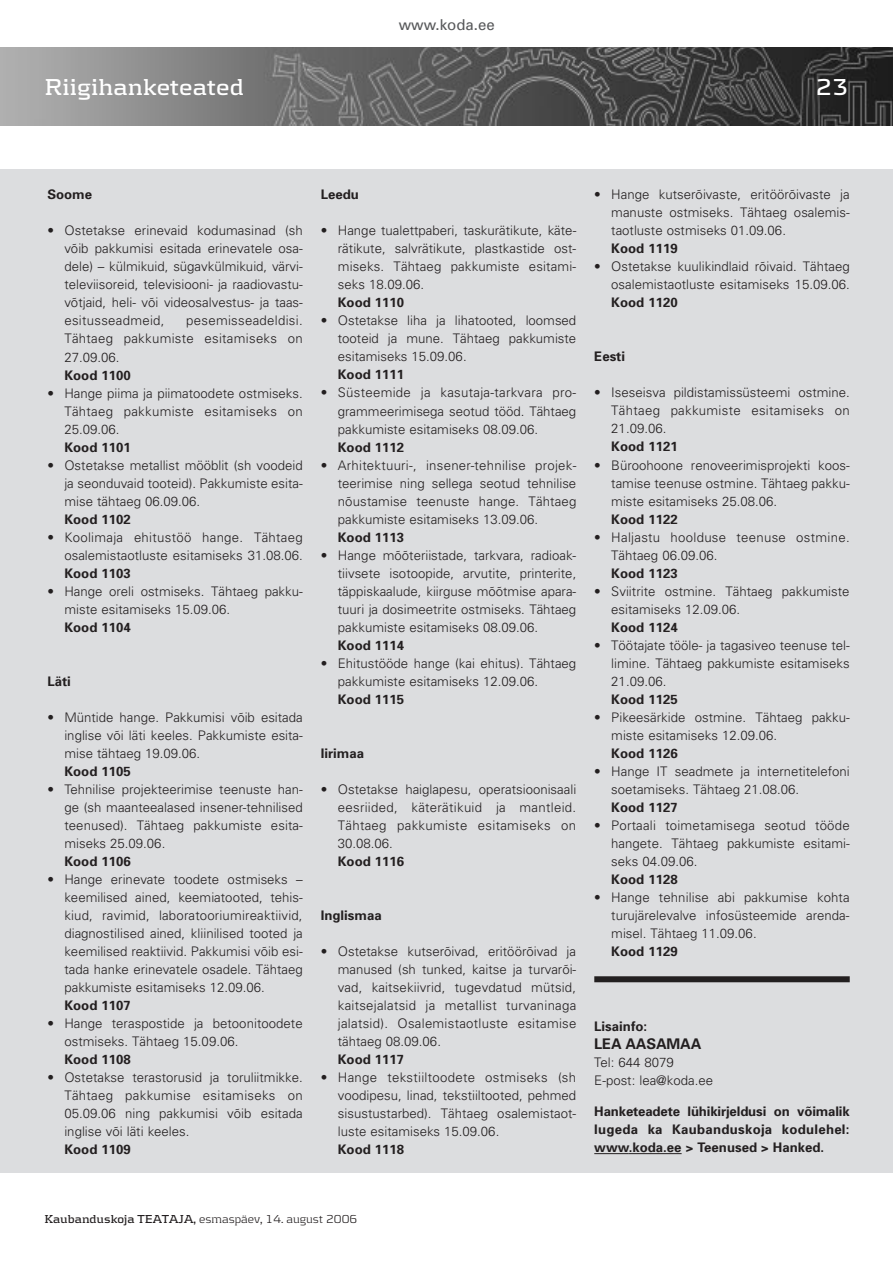
<style>
.page{position:relative;width:893px;height:1262px;background:#fff}
.page>*{position:absolute;margin:0;border:0;box-sizing:border-box;transform-origin:0 0}
.t1{font:700 24px "Kontrapunkt";color:#fff}
.t2{font:15px "Univers";color:#57585a}
.t3{font:700 14.7px "Univers";letter-spacing:-.01em;color:#231f20}
.t4{font:300 13.2px/18px "Univers";color:#231f20;text-align:justify}
.t5{font:700 13.2px/18px "Univers";color:#231f20;text-align:justify}
.t6{font:300 13.2px/18px "Univers";letter-spacing:.02em;color:#231f20}
.t7{font:300 12px "Kontrapunkt";color:#231f20}
.s1{font-weight:700}
</style>
<div class="page">
<img style="left:0;top:47px;width:892px;height:79px">
<div style="left:0;top:169px;width:892px;height:1003px;background:#dcdddf"></div>
<div style="left:594px;top:976px;width:255px;height:6px;background:#231f20"></div>
<hr style="left:594px;top:1153px;width:34px;height:1px;background:#231f20">
<hr style="left:628px;top:1153px;width:53px;height:1px;background:#231f20">
<p class="t2" style="left:399px;top:19px;width:97px">www.koda.ee</p>
<h1 class="t1" style="left:44px;top:79px;width:201px">Riigihanketeated</h1>
<h1 class="t1" style="left:815px;top:79px;width:34px">23</h1>
<p class="t5" style="left:47px;top:187px;width:46px">Soome</p>
<p class="t4" style="left:64px;top:223px;width:240px;text-indent:-17px">• Ostetakse erinevaid kodumasinad (sh võib pakkumisi esitada erinevatele osa&shy;dele) – külmikuid, sügavkülmikuid, värvi&shy;televiisoreid, televisiooni- ja raadiovastu&shy;võtjaid, heli- või videosalvestus- ja taas&shy;esitusseadmeid,</p>
<p class="t4" style="left:64px;top:313px;width:240px;text-indent:122px">pesemisseadeldisi.<br>Tähtaeg pakkumiste esitamiseks on 27.09.06.</p>
<p class="t5" style="left:64px;top:367px;width:68px">Kood 1100</p>
<p class="t4" style="left:64px;top:385px;width:240px;text-indent:-17px">• Hange piima ja piimatoodete ostmiseks.<br>Tähtaeg pakkumiste esitamiseks on 25.09.06.</p>
<p class="t5" style="left:64px;top:439px;width:68px">Kood 1101</p>
<p class="t4" style="left:64px;top:457px;width:240px;text-indent:-17px">• Ostetakse metallist mööblit (sh voodeid ja seonduvaid tooteid). Pakkumiste esita&shy;mise tähtaeg 06.09.06.</p>
<p class="t5" style="left:64px;top:511px;width:68px">Kood 1102</p>
<p class="t4" style="left:47px;top:529px;width:257px;text-align:right">• Koolimaja ehitustöö hange. Tähtaeg osalemistaotluste esitamiseks 31.08.06.</p>
<p class="t5" style="left:64px;top:565px;width:68px">Kood 1103</p>
<p class="t4" style="left:64px;top:583px;width:240px;text-indent:-17px">• Hange oreli ostmiseks. Tähtaeg pakku&shy;miste esitamiseks 15.09.06.</p>
<p class="t5" style="left:64px;top:619px;width:68px">Kood 1104</p>
<p class="t5" style="left:47px;top:673px;width:25px">Läti</p>
<p class="t4" style="left:64px;top:709px;width:240px;text-indent:-17px">• Müntide hange. Pakkumisi võib esitada inglise või läti keeles. Pakkumiste esita&shy;mise tähtaeg 19.09.06.</p>
<p class="t5" style="left:64px;top:763px;width:68px">Kood 1105</p>
<p class="t4" style="left:64px;top:781px;width:240px;text-indent:-17px">• Tehnilise projekteerimise teenuste han&shy;ge (sh maanteealased insener-tehnilised teenused). Tähtaeg pakkumiste esita&shy;miseks 25.09.06.</p>
<p class="t5" style="left:64px;top:853px;width:68px">Kood 1106</p>
<p class="t4" style="left:64px;top:871px;width:240px;text-indent:-17px">• Hange erinevate toodete ostmiseks – keemilised ained, keemiatooted, tehis&shy;kiud, ravimid, laboratooriumireaktiivid, diagnostilised ained, kliinilised tooted ja keemilised reaktiivid. Pakkumisi võib esi&shy;tada hanke erinevatele osadele. Tähtaeg pakkumiste esitamiseks 12.09.06.</p>
<p class="t5" style="left:64px;top:997px;width:68px">Kood 1107</p>
<p class="t4" style="left:64px;top:1015px;width:240px;text-indent:-17px">• Hange teraspostide ja betoonitoodete ostmiseks. Tähtaeg 15.09.06.</p>
<p class="t5" style="left:64px;top:1051px;width:68px">Kood 1108</p>
<p class="t4" style="left:64px;top:1069px;width:240px;text-indent:-17px">• Ostetakse terastorusid ja toruliitmikke.<br>Tähtaeg pakkumise esitamiseks on 05.09.06 ning pakkumisi võib esitada inglise või läti keeles.</p>
<p class="t5" style="left:64px;top:1141px;width:68px">Kood 1109</p>
<p class="t5" style="left:321px;top:187px;width:40px">Leedu</p>
<p class="t4" style="left:338px;top:223px;width:240px;text-indent:-17px">• Hange tualettpaberi, taskurätikute, käte&shy;rätikute, salvrätikute, plastkastide ost&shy;miseks. Tähtaeg pakkumiste esitami&shy;seks 18.09.06.</p>
<p class="t5" style="left:338px;top:295px;width:68px">Kood 1110</p>
<p class="t4" style="left:338px;top:313px;width:240px;text-indent:-17px">• Ostetakse liha ja lihatooted, loomsed tooteid ja mune. Tähtaeg pakkumiste esitamiseks 15.09.06.</p>
<p class="t5" style="left:338px;top:367px;width:68px">Kood 1111</p>
<p class="t4" style="left:338px;top:385px;width:240px;text-indent:-17px">• Süsteemide ja kasutaja-tarkvara pro&shy;grammeerimisega seotud tööd. Tähtaeg pakkumiste esitamiseks 08.09.06.</p>
<p class="t5" style="left:338px;top:439px;width:68px">Kood 1112</p>
<p class="t4" style="left:338px;top:457px;width:240px;text-indent:-17px">• Arhitektuuri-, insener-tehnilise projek&shy;teerimise ning sellega seotud tehnilise nõustamise teenuste hange. Tähtaeg pakkumiste esitamiseks 13.09.06.</p>
<p class="t5" style="left:338px;top:529px;width:68px">Kood 1113</p>
<p class="t4" style="left:338px;top:547px;width:240px;text-indent:-17px">• Hange mõõteriistade, tarkvara, radioak&shy;tiivsete isotoopide, arvutite, printerite, täppiskaalude, kiirguse mõõtmise apara&shy;tuuri ja dosimeetrite ostmiseks. Tähtaeg pakkumiste esitamiseks 08.09.06.</p>
<p class="t5" style="left:338px;top:637px;width:68px">Kood 1114</p>
<p class="t4" style="left:338px;top:655px;width:240px;text-indent:-17px">• Ehitustööde hange (kai ehitus). Tähtaeg pakkumiste esitamiseks 12.09.06.</p>
<p class="t5" style="left:338px;top:691px;width:68px">Kood 1115</p>
<p class="t5" style="left:321px;top:745px;width:45px">Iirimaa</p>
<p class="t4" style="left:338px;top:781px;width:240px;text-indent:-17px">• Ostetakse haiglapesu, operatsioonisaali eesriided, käterätikuid ja mantleid.<br>Tähtaeg pakkumiste esitamiseks on 30.08.06.</p>
<p class="t5" style="left:338px;top:853px;width:68px">Kood 1116</p>
<p class="t5" style="left:321px;top:907px;width:62px">Inglismaa</p>
<p class="t4" style="left:338px;top:943px;width:240px;text-indent:-17px">• Ostetakse kutserõivad, eritöörõivad ja manused (sh tunked, kaitse ja turvarõi&shy;vad, kaitsekiivrid, tugevdatud mütsid, kaitsejalatsid ja metallist turvaninaga jalatsid). Osalemistaotluste esitamise tähtaeg 08.09.06.</p>
<p class="t5" style="left:338px;top:1051px;width:68px">Kood 1117</p>
<p class="t4" style="left:338px;top:1069px;width:240px;text-indent:-17px">• Hange tekstiiltoodete ostmiseks (sh voodipesu, linad, tekstiiltooted, pehmed sisustustarbed). Tähtaeg osalemistaot&shy;luste esitamiseks 15.09.06.</p>
<p class="t5" style="left:338px;top:1141px;width:68px">Kood 1118</p>
<p class="t4" style="left:611px;top:187px;width:240px;text-indent:-17px">• Hange kutserõivaste, eritöörõivaste ja manuste ostmiseks. Tähtaeg osalemis&shy;taotluste ostmiseks 01.09.06.</p>
<p class="t5" style="left:611px;top:241px;width:68px">Kood 1119</p>
<p class="t4" style="left:594px;top:259px;width:257px;text-align:right">• Ostetakse kuulikindlaid rõivaid. Tähtaeg osalemistaotluste esitamiseks 15.09.06.</p>
<p class="t5" style="left:611px;top:295px;width:68px">Kood 1120</p>
<p class="t5" style="left:594px;top:349px;width:32px">Eesti</p>
<p class="t4" style="left:611px;top:385px;width:240px;text-indent:-17px">• Iseseisva pildistamissüsteemi ostmine.<br>Tähtaeg pakkumiste esitamiseks on 21.09.06.</p>
<p class="t5" style="left:611px;top:439px;width:68px">Kood 1121</p>
<p class="t4" style="left:611px;top:457px;width:240px;text-indent:-17px">• Büroohoone renoveerimisprojekti koos&shy;tamise teenuse ostmine. Tähtaeg pakku&shy;miste esitamiseks 25.08.06.</p>
<p class="t5" style="left:611px;top:511px;width:68px">Kood 1122</p>
<p class="t6" style="left:611px;top:529px;width:240px;text-indent:-17px">• Haljastu hoolduse teenuse ostmine.<br>Tähtaeg 06.09.06.</p>
<p class="t5" style="left:611px;top:565px;width:68px">Kood 1123</p>
<p class="t4" style="left:611px;top:583px;width:240px;text-indent:-17px">• Sviitrite ostmine. Tähtaeg pakkumiste esitamiseks 12.09.06.</p>
<p class="t5" style="left:611px;top:619px;width:68px">Kood 1124</p>
<p class="t4" style="left:611px;top:637px;width:240px;text-indent:-17px">• Töötajate tööle- ja tagasiveo teenuse tel&shy;limine. Tähtaeg pakkumiste esitamiseks 21.09.06.</p>
<p class="t5" style="left:611px;top:691px;width:68px">Kood 1125</p>
<p class="t4" style="left:611px;top:709px;width:240px;text-indent:-17px">• Pikeesärkide ostmine. Tähtaeg pakku&shy;miste esitamiseks 12.09.06.</p>
<p class="t5" style="left:611px;top:745px;width:68px">Kood 1126</p>
<p class="t4" style="left:611px;top:763px;width:240px;text-indent:-17px">• Hange IT seadmete ja internetitelefoni soetamiseks. Tähtaeg 21.08.06.</p>
<p class="t5" style="left:611px;top:799px;width:68px">Kood 1127</p>
<p class="t4" style="left:611px;top:817px;width:240px;text-indent:-17px">• Portaali toimetamisega seotud tööde hangete. Tähtaeg pakkumiste esitami&shy;seks 04.09.06.</p>
<p class="t5" style="left:611px;top:871px;width:68px">Kood 1128</p>
<p class="t4" style="left:611px;top:889px;width:240px;text-indent:-17px">• Hange tehnilise abi pakkumise kohta turujärelevalve infosüsteemide arenda&shy;misel. Tähtaeg 11.09.06.</p>
<p class="t5" style="left:611px;top:943px;width:68px">Kood 1129</p>
<p class="t5" style="left:594px;top:1018px;width:54px">Lisainfo:</p>
<p class="t3" style="left:594px;top:1038px;width:108px">LEA AASAMAA</p>
<p class="t4" style="left:594px;top:1054px;width:120px">Tel: 644 8079<br>E-post: lea@koda.ee</p>
<p class="t5" style="left:594px;top:1103px;width:257px">Hanketeadete lühikirjeldusi on võimalik lugeda ka Kaubanduskoja kodulehel: www.koda.ee &gt; Teenused &gt; Hanked.</p>
<p class="t7" style="left:44px;top:1215px;width:314px"><span class="s1">Kaubanduskoja TEATAJA,</span> esmaspäev, 14. august 2006</p>
</div>
